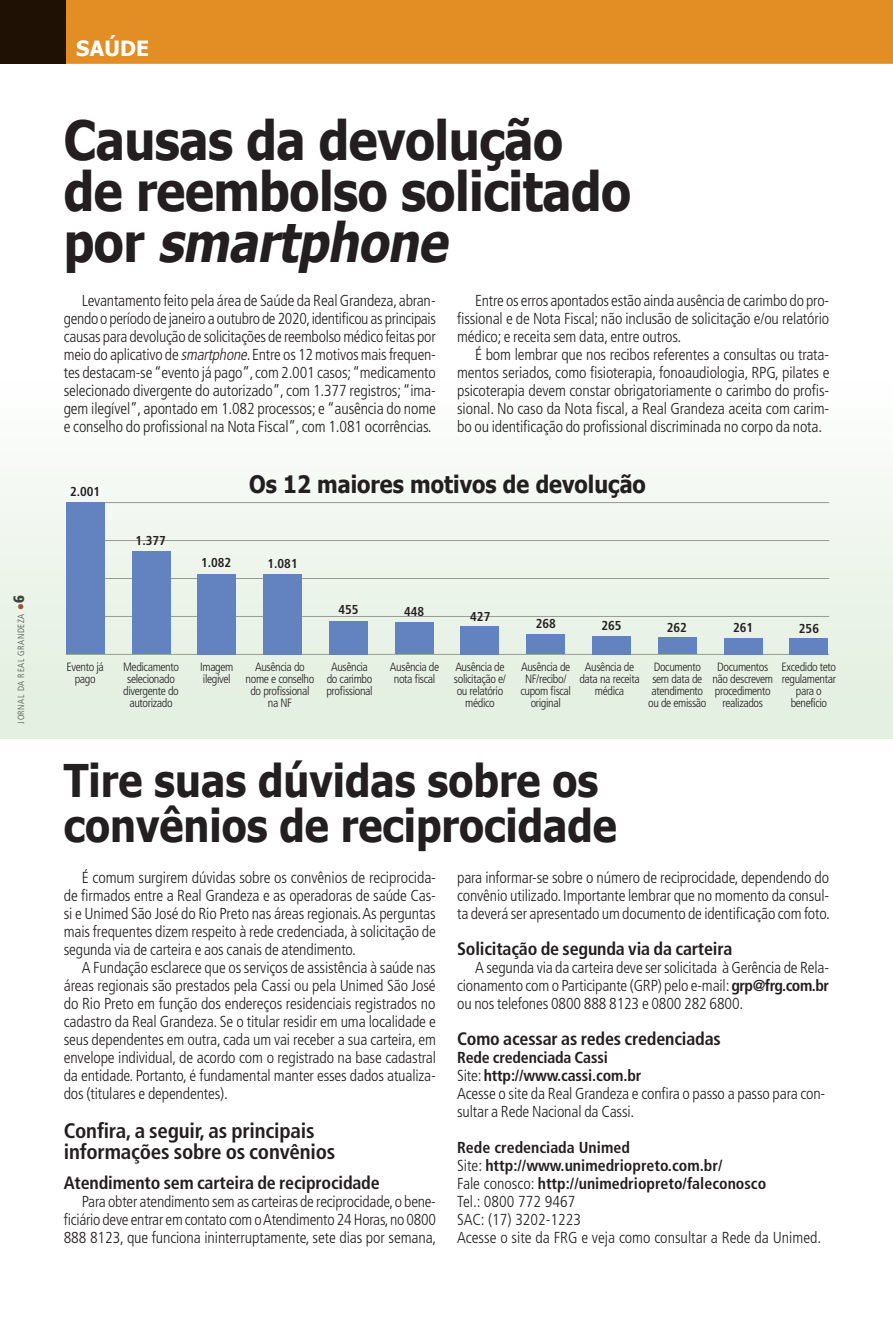
<style>
.page{position:relative;width:893px;height:1319px;background:#fff}
.page>*{position:absolute;margin:0;border:0;box-sizing:border-box;transform-origin:0 0}
.Titulo{font:700 54px/51px "Tahoma";letter-spacing:-.01em;color:#231f20;scale:.9 1}
.Titulo_1{font:700 45px/45px "Tahoma";color:#231f20;scale:.9 1}
.Titulo_1-2{font:700 24px "Tahoma";color:#231f20;scale:.9 1}
.TEXT{font:700 condensed 21px/21px "Frutiger";letter-spacing:-.01em;color:#231f20}
.t1{font:700 21px "Tahoma";letter-spacing:.01em;color:#fff}
.TEXT-2{font:700 condensed 18px "Frutiger";letter-spacing:-.01em;color:#231f20}
.TEXT-3{font:300 condensed 15.9px/18px "Frutiger";letter-spacing:-.01em;color:#231f20;text-align:justify}
.Texto_box{font:700 condensed 15.9px "Frutiger";color:#231f20}
.Texto_box-2{font:300 condensed 15.9px "Frutiger";color:#231f20}
.TEXT-4{font:700 condensed 15.9px "Frutiger";letter-spacing:-.01em;color:#231f20}
.Texto{font:700 condensed 12.9px "Frutiger";color:#231f20}
.Texto-2{font:300 condensed 12px/12px "Frutiger";letter-spacing:-.03em;color:#231f20;text-align:center}
.t2{font:300 condensed 9px "Frutiger";letter-spacing:.06em;color:#231f20}
.s1{color:#8f3520}
.s2{font-weight:900;font-size:15px}
.s3{font-style:italic}
.s4{font-weight:700}
.s5{font-weight:300}
</style>
<div class="page">
<div style="left:66px;top:0;width:826px;height:64px;background:#e28e25"></div>
<svg style="left:892px;top:0;width:1px;height:64px"></svg>
<div style="left:0;top:374px;width:893px;height:364px;background:linear-gradient(to bottom,#fdfdfc,#deebdb)"></div>
<div style="left:0;top:0;width:66px;height:64px;background:#1f1104"></div>
<div style="left:66px;top:502px;width:39px;height:152px;background:#6283bf"></div>
<div style="left:132px;top:551px;width:38px;height:103px;background:#6283bf"></div>
<div style="left:197px;top:574px;width:39px;height:80px;background:#6283bf"></div>
<div style="left:263px;top:574px;width:39px;height:80px;background:#6283bf"></div>
<div style="left:329px;top:621px;width:39px;height:33px;background:#6283bf"></div>
<div style="left:395px;top:622px;width:38px;height:32px;background:#6283bf"></div>
<div style="left:461px;top:625px;width:38px;height:29px;background:#6283bf"></div>
<div style="left:526px;top:634px;width:39px;height:20px;background:#6283bf"></div>
<div style="left:592px;top:636px;width:39px;height:18px;background:#6283bf"></div>
<div style="left:658px;top:637px;width:39px;height:17px;background:#6283bf"></div>
<div style="left:724px;top:637px;width:38px;height:17px;background:#6283bf"></div>
<div style="left:789px;top:637px;width:39px;height:17px;background:#6283bf"></div>
<p class="t2" style="left:16px;top:723px;width:130px;rotate:-90deg">JORNAL DA REAL GRANDEZA <span class="s1">●</span><span class="s2">6</span></p>
<p class="t1" style="left:76px;top:33px;width:74px">SAÚDE</p>
<p class="Titulo" style="left:64px;top:117px;width:632px">Causas da devolução de reembolso solicitado p o r <span class="s3">smartphone</span></p>
<p class="TEXT-3" style="left:64px;top:292px;width:374px;text-indent:18px">Levantamento feito pela área de Saúde da Real Grandeza, abran&shy;gendo o período de janeiro a outubro de 2020, identificou as principais causas para devolução de solicitações de reembolso médico feitas por meio do aplicativo de <span class="s3">smartphone</span>. Entre os 12 motivos mais frequen&shy;tes destacam-se “evento já pago”, com 2.001 casos; “medicamento selecionado divergente do autorizado”, com 1.377 registros; “ima&shy;gem ilegível”, apontado em 1.082 processos; e “ausência do nome e conselho do profissional na Nota Fiscal”, com 1.081 ocorrências.</p>
<p class="TEXT-3" style="left:457px;top:292px;width:374px;text-indent:18px">Entre os erros apontados estão ainda ausência de carimbo do pro&shy;fissional e de Nota Fiscal; não inclusão de solicitação e/ou relatório médico; e receita sem data, entre outros.</p>
<p class="TEXT-3" style="left:457px;top:346px;width:374px;text-indent:18px">É bom lembrar que nos recibos referentes a consultas ou trata&shy;mentos seriados, como fisioterapia, fonoaudiologia, RPG, pilates e psicoterapia devem constar obrigatoriamente o carimbo do profis&shy;sional. No caso da Nota fiscal, a Real Grandeza aceita com carim&shy;bo ou identificação do profissional discriminada no corpo da nota.</p>
<p class="Texto" style="left:70px;top:484px;width:32px">2.001</p>
<p class="Texto" style="left:136px;top:533px;width:32px">1.377</p>
<p class="Titulo_1-2" style="left:249px;top:467px;width:442px">Os 12 maiores motivos de devolução</p>
<p class="Texto" style="left:201px;top:555px;width:32px">1.082</p>
<p class="Texto" style="left:267px;top:556px;width:32px">1.081</p>
<p class="Texto" style="left:338px;top:602px;width:22px">455</p>
<p class="Texto" style="left:404px;top:604px;width:22px">448</p>
<p class="Texto" style="left:470px;top:608px;width:22px">427</p>
<p class="Texto" style="left:536px;top:616px;width:22px">268</p>
<p class="Texto" style="left:601px;top:617px;width:22px">265</p>
<p class="Texto" style="left:667px;top:619px;width:22px">262</p>
<p class="Texto" style="left:733px;top:619px;width:22px">261</p>
<p class="Texto" style="left:799px;top:620px;width:22px">256</p>
<p class="Texto-2" style="left:67px;top:661px;width:39px">Evento já pago</p>
<p class="Texto-2" style="left:123px;top:661px;width:57px">Medicamento selecionado divergente do autorizado</p>
<p class="Texto-2" style="left:200px;top:661px;width:35px;text-align:left">Imagem ilegível</p>
<p class="Texto-2" style="left:246px;top:661px;width:70px">Ausência do nome e conselho do profissional na NF</p>
<p class="Texto-2" style="left:326px;top:661px;width:48px">Ausência do carimbo profissional</p>
<p class="Texto-2" style="left:390px;top:661px;width:51px">Ausência de nota fiscal</p>
<p class="Texto-2" style="left:454px;top:661px;width:53px">Ausência de solicitação e/ ou relatório médico</p>
<p class="Texto-2" style="left:520px;top:661px;width:52px">Ausência de<br>NF/recibo/ cupom fiscal original</p>
<p class="Texto-2" style="left:579px;top:661px;width:62px">Ausência de data na receita médica</p>
<p class="Texto-2" style="left:648px;top:661px;width:60px">Documento sem data de atendimento ou de emissão</p>
<p class="Texto-2" style="left:712px;top:661px;width:62px">Documentos não descrevem procedimento realizados</p>
<p class="Texto-2" style="left:782px;top:661px;width:56px">Excedido teto regulamentar para o benefício</p>
<p class="Titulo_1" style="left:64px;top:759px;width:616px">Tire suas dúvidas sobre os convênios de reciprocidade</p>
<p class="TEXT-3" style="left:64px;top:868px;width:374px;text-indent:18px">É comum surgirem dúvidas sobre os convênios de reciprocida&shy;de firmados entre a Real Grandeza e as operadoras de saúde Cas&shy;si e Unimed São José do Rio Preto nas áreas regionais. As perguntas mais frequentes dizem respeito à rede credenciada, à solicitação de segunda via de carteira e aos canais de atendimento.</p>
<p class="TEXT-3" style="left:64px;top:958px;width:374px;text-indent:18px">A Fundação esclarece que os serviços de assistência à saúde nas áreas regionais são prestados pela Cassi ou pela Unimed São José do Rio Preto em função dos endereços residenciais registrados no cadastro da Real Grandeza. Se o titular residir em uma localidade e seus dependentes em outra, cada um vai receber a sua carteira, em envelope individual, de acordo com o registrado na base cadastral da entidade. Portanto, é fundamental manter esses dados atualiza&shy;dos (titulares e dependentes).</p>
<p class="TEXT" style="left:64px;top:1119px;width:273px">Confira, a seguir, as principais informações sobre os convênios</p>
<p class="TEXT-2" style="left:64px;top:1171px;width:317px">Atendimento sem carteira de reciprocidade</p>
<p class="TEXT-3" style="left:64px;top:1192px;width:374px;text-indent:18px">Para obter atendimento sem as carteiras de reciprocidade, o bene&shy;ficiário deve entrar em contato com o Atendimento 24 Horas, no 0800<br>888 8123, que funciona ininterruptamente, sete dias por semana,</p>
<p class="TEXT-3" style="left:457px;top:868px;width:374px">para informar-se sobre o número de reciprocidade, dependendo do convênio utilizado. Importante lembrar que no momento da consul&shy;ta deverá ser apresentado um documento de identificação com foto.</p>
<p class="TEXT-2" style="left:457px;top:937px;width:277px">Solicitação de segunda via da carteira</p>
<p class="TEXT-3" style="left:457px;top:958px;width:374px;text-indent:18px">A segunda via da carteira deve ser solicitada à Gerência de Rela&shy;cionamento com o Participante (GRP) pelo e-mail: <span class="s4">grp@frg.com.br </span>ou nos telefones 0800 888 8123 e 0800 282 6800.</p>
<p class="TEXT-2" style="left:457px;top:1027px;width:265px">Como acessar as redes credenciadas</p>
<p class="TEXT-4" style="left:457px;top:1047px;width:152px">Rede credenciada Cassi</p>
<p class="TEXT-4" style="left:457px;top:1065px;width:186px"><span class="s5">Site:</span> http://www.cassi.com.br</p>
<p class="TEXT-3" style="left:457px;top:1084px;width:370px">Acesse o site da Real Grandeza e confira o passo a passo para con&shy;sultar a Rede Nacional da Cassi.</p>
<p class="Texto_box" style="left:457px;top:1137px;width:174px">Rede credenciada Unimed</p>
<p class="Texto_box" style="left:457px;top:1155px;width:267px"><span class="s5">Site:</span> http://www.unimedriopreto.com.br/</p>
<p class="Texto_box" style="left:457px;top:1173px;width:311px"><span class="s5">Fale conosco:</span> http://unimedriopreto/faleconosco</p>
<p class="Texto_box-2" style="left:457px;top:1191px;width:120px">Tel.: 0800 772 9467</p>
<p class="Texto_box-2" style="left:457px;top:1209px;width:125px">SAC: (17) 3202-1223</p>
<p class="Texto_box-2" style="left:457px;top:1227px;width:366px">Acesse o site da FRG e veja como consultar a Rede da Unimed.</p>
</div>
